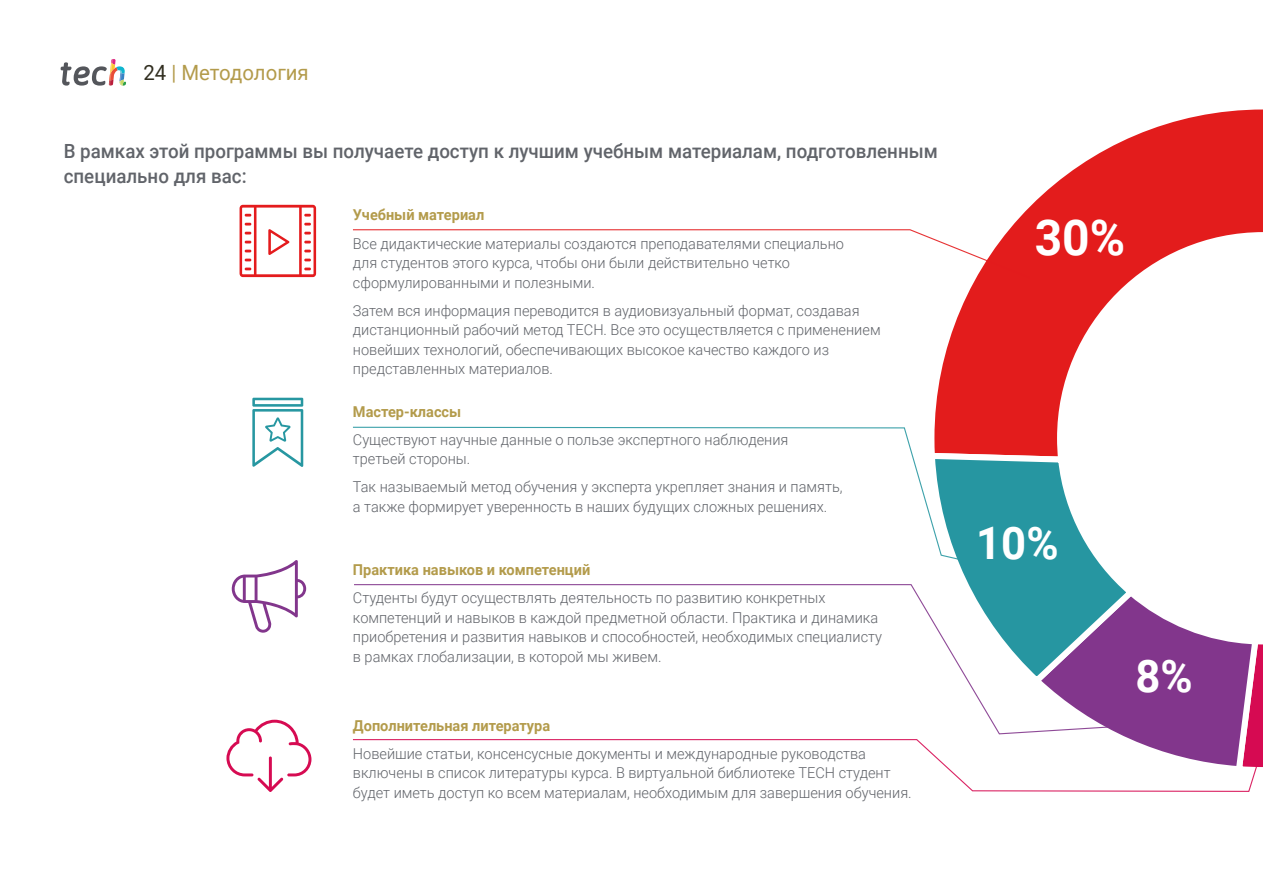
<style>
.page{position:relative;width:1263px;height:893px;background:#fff}
.page>*{position:absolute;margin:0;border:0;box-sizing:border-box;transform-origin:0 0}
.t1{font:700 49.5px "Roboto";color:#fff}
.t2{font:700 45px "Roboto";color:#fff}
.t3{font:21px "Roboto";color:#b39b4b}
.t4{font:500 19.5px/25.5px "Roboto";color:#61646a;scale:.96 1}
.t5{font:300 15px/19.5px "Roboto";color:#61646a}
.t6{font:700 15px "Roboto";color:#b39b4b}
.s1{color:#312e20}
</style>
<div class="page">
<svg style="left:934px;top:109px;width:329px;height:341px"></svg>
<svg style="left:1121px;top:610px;width:142px;height:157px"></svg>
<svg style="left:959px;top:450px;width:158px;height:133px"></svg>
<svg style="left:353px;top:229px;width:678px;height:50px"></svg>
<svg style="left:353px;top:426px;width:618px;height:137px"></svg>
<svg style="left:354px;top:583px;width:796px;height:152px"></svg>
<svg style="left:353px;top:738px;width:908px;height:54px"></svg>
<svg style="left:240px;top:205px;width:76px;height:72px"></svg>
<svg style="left:226px;top:720px;width:85px;height:72px"></svg>
<svg style="left:252px;top:398px;width:51px;height:69px"></svg>
<svg style="left:61px;top:59px;width:65px;height:27px"></svg>
<svg style="left:232px;top:560px;width:74px;height:73px"></svg>
<h3 class="t3" style="left:144px;top:57px;width:167px"><span class="s1">24</span> | Методология</h3>
<h3 class="t4" style="left:64px;top:137px;width:912px">В рамках этой программы вы получаете доступ к лучшим учебным материалам, подготовленным специально для вас:</h3>
<p class="t6" style="left:353px;top:205px;width:133px">Учебный материал</p>
<p class="t5" style="left:353px;top:233px;width:492px">Все дидактические материалы создаются преподавателями специально для студентов этого курса, чтобы они были действительно четко сформулированными и полезными.</p>
<p class="t5" style="left:353px;top:300px;width:529px">Затем вся информация переводится в аудиовизуальный формат, создавая дистанционный рабочий метод TECH. Все это осуществляется с применением новейших технологий, обеспечивающих высокое качество каждого из представленных материалов.</p>
<p class="t6" style="left:353px;top:401px;width:110px">Мастер-классы</p>
<p class="t5" style="left:353px;top:429px;width:437px">Существуют научные данные о пользе экспертного наблюдения третьей стороны.</p>
<p class="t5" style="left:353px;top:477px;width:491px">Так называемый метод обучения у эксперта укрепляет знания и память, а также формирует уверенность в наших будущих сложных решениях.</p>
<p class="t6" style="left:353px;top:559px;width:239px">Практика навыков и компетенций</p>
<p class="t5" style="left:353px;top:587px;width:531px">Студенты будут осуществлять деятельность по развитию конкретных компетенций и навыков в каждой предметной области. Практика и динамика приобретения и развития навыков и способностей, необходимых специалисту в рамках глобализации, в которой мы живем.</p>
<p class="t6" style="left:353px;top:715px;width:199px">Дополнительная литература</p>
<p class="t5" style="left:353px;top:743px;width:560px">Новейшие статьи, консенсусные документы и международные руководства включены в список литературы курса. В виртуальной библиотеке TECH студент будет иметь доступ ко всем материалам, необходимым для завершения обучения.</p>
<h1 class="t1" style="left:1035px;top:202px;width:92px">30%</h1>
<h2 class="t2" style="left:976px;top:512px;width:84px">10%</h2>
<h2 class="t2" style="left:1135px;top:645px;width:59px">8%</h2>
</div>
